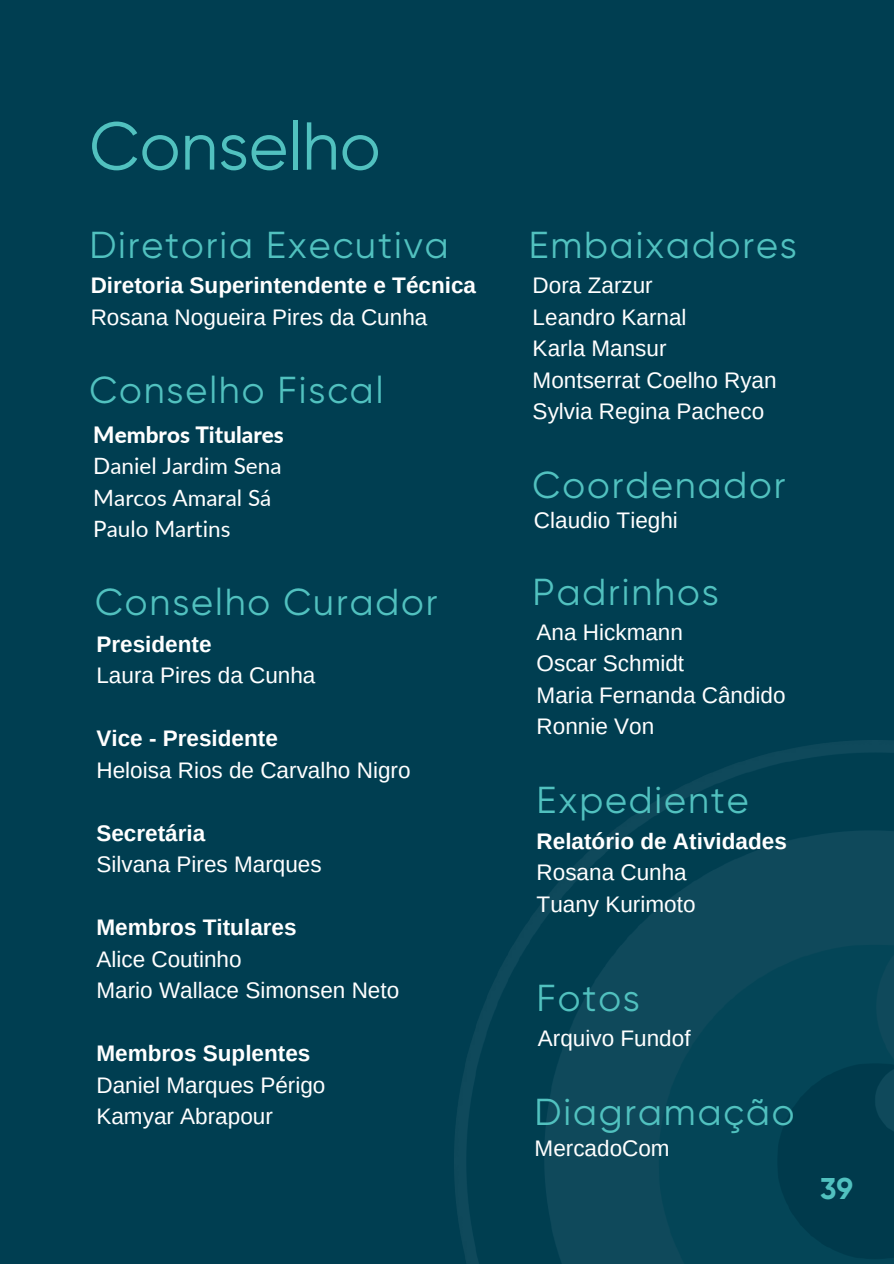
<style>
.page{position:relative;width:894px;height:1264px;background:#fff}
.page>*{position:absolute;margin:0;border:0;box-sizing:border-box;transform-origin:0 0}
.t1{font:67.5px "Anonymous";color:#51c1bf}
.t2{font:37.5px "Anonymous";letter-spacing:.05em;color:#51c1bf}
.t3{font:30px "Anonymous";color:#51c1bf}
.t4{font:22.5px/31.5px "Arimo";color:#fff}
.t5{font:700 22.5px "Arimo";color:#fff}
.t6{font:22.5px/31.5px "Lato";color:#fff}
.t7{font:800 22.5px "Lato";color:#fff}
</style>
<div class="page">
<div style="left:0;top:0;width:893px;height:1263px;background:#003e51"></div>
<img style="left:454px;top:741px;width:439px;height:522px">
<h1 class="t1" style="left:89px;top:116px;width:293px">Conselho</h1>
<h2 class="t2" style="left:89px;top:228px;width:360px">Diretoria Executiva</h2>
<p class="t5" style="left:91px;top:270px;width:387px">Diretoria Superintendente e Técnica</p>
<p class="t4" style="left:91px;top:301px;width:338px">Rosana Nogueira Pires da Cunha</p>
<h2 class="t2" style="left:89px;top:373px;width:295px">Conselho Fiscal</h2>
<p class="t7" style="left:93px;top:418px;width:192px">Membros Titulares</p>
<p class="t6" style="left:93px;top:449px;width:190px">Daniel Jardim Sena<br>Marcos Amaral Sá<br>Paulo Martins</p>
<h2 class="t2" style="left:95px;top:584px;width:344px">Conselho Curador</h2>
<p class="t5" style="left:96px;top:628px;width:117px">Presidente</p>
<p class="t4" style="left:96px;top:659px;width:220px">Laura Pires da Cunha</p>
<p class="t5" style="left:96px;top:723px;width:183px">Vice - Presidente</p>
<p class="t4" style="left:96px;top:754px;width:315px">Heloisa Rios de Carvalho Nigro</p>
<p class="t5" style="left:96px;top:817px;width:110px">Secretária</p>
<p class="t4" style="left:96px;top:848px;width:227px">Silvana Pires Marques</p>
<p class="t5" style="left:96px;top:912px;width:202px">Membros Titulares</p>
<p class="t4" style="left:96px;top:943px;width:304px">Alice Coutinho<br>Mario Wallace Simonsen Neto</p>
<p class="t5" style="left:96px;top:1038px;width:215px">Membros Suplentes</p>
<p class="t4" style="left:96px;top:1069px;width:230px">Daniel Marques Périgo<br>Kamyar Abrapour</p>
<h2 class="t2" style="left:528px;top:228px;width:269px">Embaixadores</h2>
<p class="t4" style="left:532px;top:270px;width:245px">Dora Zarzur<br>Leandro Karnal<br>Karla Mansur<br>Montserrat Coelho Ryan<br>Sylvia Regina Pacheco</p>
<h2 class="t2" style="left:532px;top:468px;width:254px">Coordenador</h2>
<p class="t4" style="left:534px;top:505px;width:145px">Claudio Tieghi</p>
<h2 class="t2" style="left:532px;top:575px;width:187px">Padrinhos</h2>
<p class="t4" style="left:536px;top:616px;width:250px">Ana Hickmann<br>Oscar Schmidt<br>Maria Fernanda Cândido<br>Ronnie Von</p>
<h2 class="t2" style="left:536px;top:782px;width:213px">Expediente</h2>
<p class="t5" style="left:536px;top:825px;width:252px">Relatório de Atividades</p>
<p class="t4" style="left:536px;top:856px;width:160px">Rosana Cunha<br>Tuany Kurimoto</p>
<h2 class="t2" style="left:536px;top:980px;width:105px">Fotos</h2>
<p class="t4" style="left:537px;top:1022px;width:154px">Arquivo Fundof</p>
<h2 class="t2" style="left:534px;top:1094px;width:261px">Diagramação</h2>
<p class="t4" style="left:534px;top:1132px;width:137px">MercadoCom</p>
<h3 class="t3" style="left:820px;top:1174px;width:34px">39</h3>
</div>
